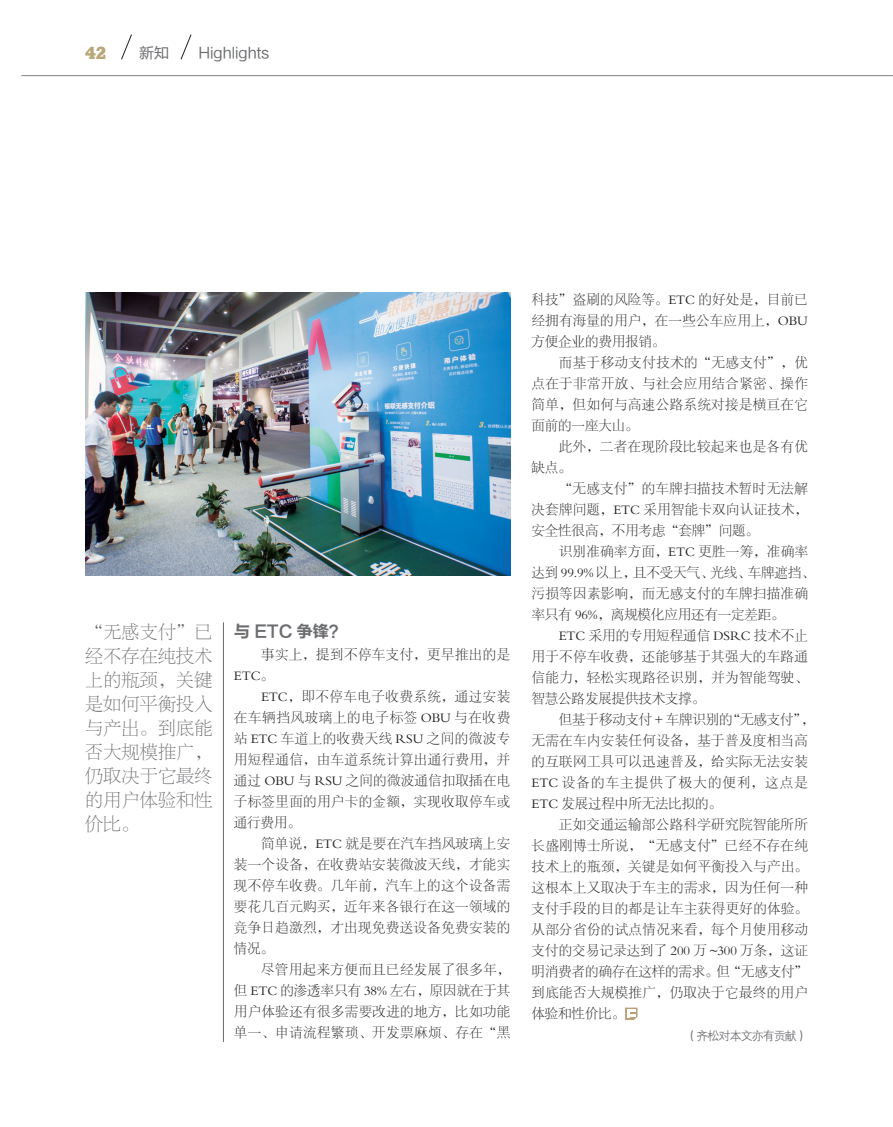
<style>
.page{position:relative;width:893px;height:1127px;background:#fff}
.page>*{position:absolute;margin:0;border:0;box-sizing:border-box;transform-origin:0 0}
.提文{font:18px/24px "FZBSJW GB1 0";letter-spacing:.015em;color:#6c6d70;text-align:justify}
.t1{font:800 16.95px "Stymie BT";color:#b8a779}
.小标题段前后{font:16.5px "FZLTCHJW GB1 0";color:#6c6d70}
.t2{font:15px "FZLTHJW GB1 0";color:#6c6d70}
.正文{font:13.5px/21px "FZSYJW GB1 0";letter-spacing:.025em;color:#231f20;text-align:justify}
.t3{font:12px "FZZDXJW GB1 0";letter-spacing:-.08em;color:#6c6d70}
.s1{font-family:"Sim Sun"}
</style>
<div class="page">
<hr style="left:21px;top:75px;width:872px;height:1px;background:#808285">
<svg style="left:121px;top:34px;width:11px;height:26px"></svg>
<svg style="left:625px;top:1007px;width:12px;height:13px"></svg>
<hr style="left:223px;top:622px;width:1px;height:420px;background:#6c6d70">
<svg style="left:180px;top:34px;width:12px;height:26px"></svg>
<img style="left:85px;top:292px;width:425px;height:284px">
<p class="t1" style="left:85px;top:43px;width:23px">42</p>
<p class="t2" style="left:139px;top:45px;width:31px">新知</p>
<p class="t2" style="left:198px;top:45px;width:73px">Highlights</p>
<p class="提文" style="left:85px;top:620px;width:129px">“无感支付”已经不存在纯技术上的瓶颈，关键是如何平衡投入与产出。到底能否大规模推广，仍取决于它最终的用户体验和性价比。</p>
<p class="小标题段前后" style="left:234px;top:622px;width:113px">与 ETC 争锋？</p>
<p class="正文" style="left:234px;top:644px;width:278px;text-indent:27px">事实上，提到不停车支付，更早推出的是<br>ETC。</p>
<p class="正文" style="left:234px;top:686px;width:278px;text-indent:27px">ETC，即不停车电子收费系统，通过安装在车辆挡风玻璃上的电子标签 OBU 与在收费站 ETC 车道上的收费天线 RSU 之间的微波专用短程通信，由车道系统计算出通行费用，并通过 OBU 与 RSU 之间的微波通信扣取插在电子标签里面的用户卡的金额，实现收取停车或通行费用。</p>
<p class="正文" style="left:234px;top:833px;width:278px;text-indent:27px">简单说，ETC 就是要在汽车挡风玻璃上安装一个设备，在收费站安装微波天线，才能实现不停车收费。几年前，汽车上的这个设备需要花几百元购买，近年来各银行在这一领域的竞争日趋激烈，才出现免费送设备免费安装的情况。</p>
<p class="正文" style="left:234px;top:959px;width:278px;text-indent:27px">尽管用起来方便而且已经发展了很多年，但 ETC 的渗透率只有 38% 左右，原因就在于其用户体验还有很多需要改进的地方，比如功能单一、申请流程繁琐、开发票麻烦、存在“黑</p>
<p class="正文" style="left:531px;top:289px;width:278px">科技”盗刷的风险等。ETC 的好处是，目前已经拥有海量的用户，在一些公车应用上，OBU方便企业的费用报销。</p>
<p class="正文" style="left:531px;top:352px;width:278px;text-indent:27px">而基于移动支付技术的“无感支付”，优点在于非常开放、与社会应用结合紧密、操作简单，但如何与高速公路系统对接是横亘在它面前的一座大山。</p>
<p class="正文" style="left:531px;top:436px;width:278px;text-indent:27px">此外，二者在现阶段比较起来也是各有优缺点。</p>
<p class="正文" style="left:531px;top:478px;width:278px;text-indent:27px">“无感支付”的车牌扫描技术暂时无法解决套牌问题，ETC 采用智能卡双向认证技术，安全性很高，不用考虑“套牌”问题。</p>
<p class="正文" style="left:531px;top:541px;width:285px;text-align:left;text-indent:27px">识别准确率方面，ETC 更胜一筹，准确率达到 99.9% 以上，且不受天气、光线、车牌遮挡、污损等因素影响，而无感支付的车牌扫描准确率只有 96%，离规模化应用还有一定差距。</p>
<p class="正文" style="left:531px;top:625px;width:278px;text-indent:27px">ETC 采用的专用短程通信 DSRC 技术不止用于不停车收费，还能够基于其强大的车路通信能力，轻松实现路径识别，并为智能驾驶、智慧公路发展提供技术支撑。</p>
<p class="正文" style="left:531px;top:709px;width:285px;text-align:left;text-indent:27px">但基于移动支付＋车牌识别的“无感支付”，无需在车内安装任何设备，基于普及度相当高的互联网工具可以迅速普及，<span class="s1">给</span>实际无法安装<br>ETC 设备的车主提供了极大的便利，这点是<br>ETC 发展过程中所无法比拟的。</p>
<p class="正文" style="left:531px;top:814px;width:278px;text-indent:27px">正如交通运输部公路科学研究院智能所所长盛刚博士所说，“无感支付”已经不存在纯技术上的瓶颈，关键是如何平衡投入与产出。这根本上又取决于车主的需求，因为任何一种支付手段的目的都是让车主获得更好的体验。从部分省份的试点情况来看，每个月使用移动支付的交易记录达到了 200 万 ~300 万条，这证明消费者的确存在这样的需求。但“无感支付”到底能否大规模推广，仍取决于它最终的用户体验和性价比。</p>
<p class="t3" style="left:685px;top:1029px;width:124px">（齐松对本文亦有贡献）</p>
</div>
